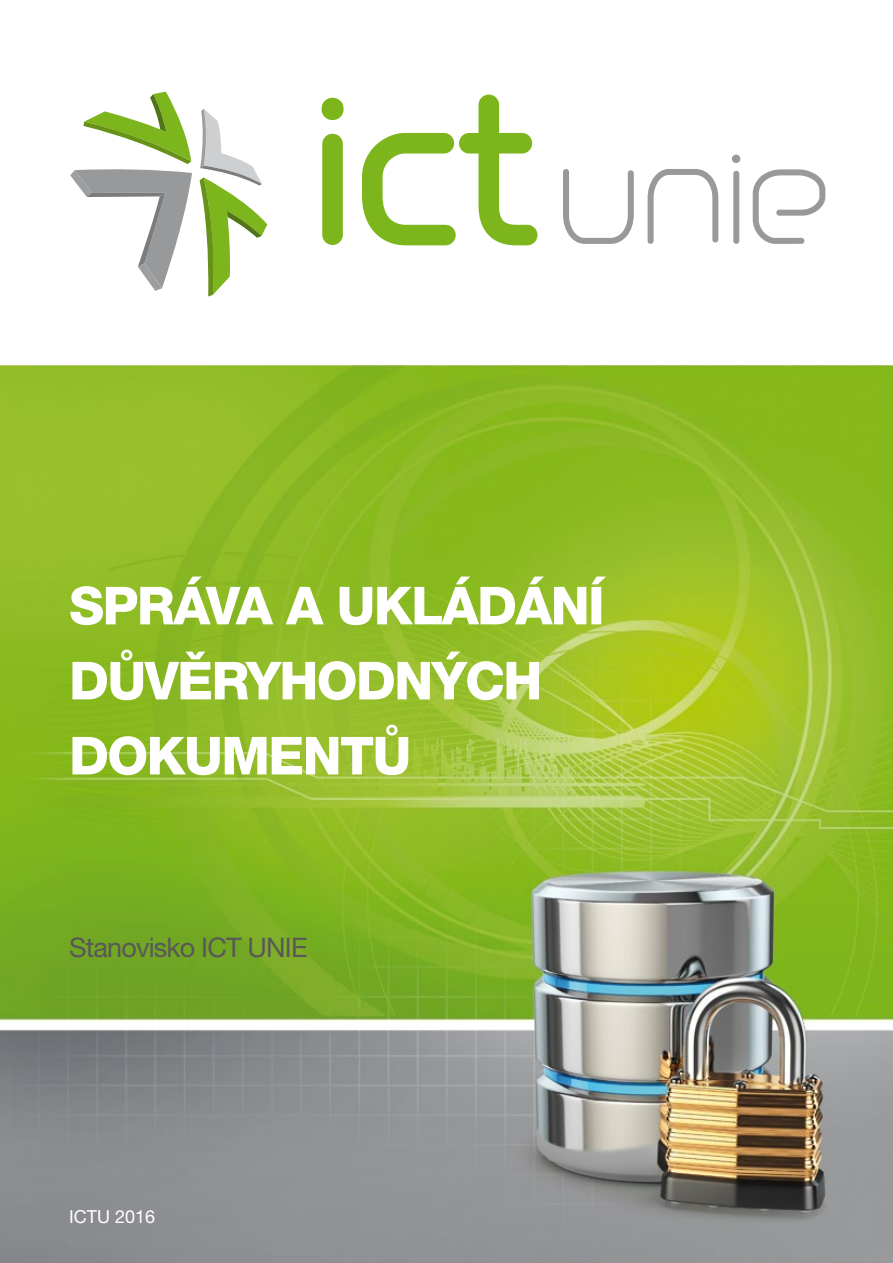
<style>
.page{position:relative;width:893px;height:1263px;background:#fff}
.page>*{position:absolute;margin:0;border:0;box-sizing:border-box;transform-origin:0 0}
.t1{font:800 52.5px/75px "Helvetica Neue LT Pro";letter-spacing:-.03em;color:#fff}
.t2{font:27px "Helvetica Neue LT Pro";letter-spacing:-.03em;color:#58585a}
.t3{font:18px "Helvetica Neue LT Pro";color:#fff}
</style>
<div class="page">
<img style="left:0;top:366px;width:893px;height:897px">
<svg style="left:200px;top:109px;width:67px;height:187px"></svg>
<svg style="left:70px;top:92px;width:122px;height:199px"></svg>
<div style="left:322px;top:134px;width:21px;height:111px;background:#7db61c;border-radius:10px"></div>
<div style="left:322px;top:98px;width:21px;height:22px;background:#7db61c;border-radius:11px"></div>
<svg style="left:362px;top:95px;width:175px;height:150px"></svg>
<svg style="left:563px;top:169px;width:71px;height:75px"></svg>
<svg style="left:648px;top:169px;width:70px;height:75px"></svg>
<div style="left:733px;top:171px;width:6px;height:73px;background:#98999b;border-radius:3px"></div>
<svg style="left:753px;top:169px;width:72px;height:75px"></svg>
<div style="left:732px;top:155px;width:8px;height:8px;background:#98999b;border-radius:50%"></div>
<p class="t1" style="left:69px;top:568px;width:537px">SPRÁVA A UKLÁDÁNÍ<br>DŮVĚRYHODNÝCH<br>DOKUMENTŮ</p>
<p class="t2" style="left:69px;top:931px;width:240px">Stanovisko ICT UNIE</p>
<p class="t3" style="left:69px;top:1205px;width:88px">ICTU 2016</p>
</div>
